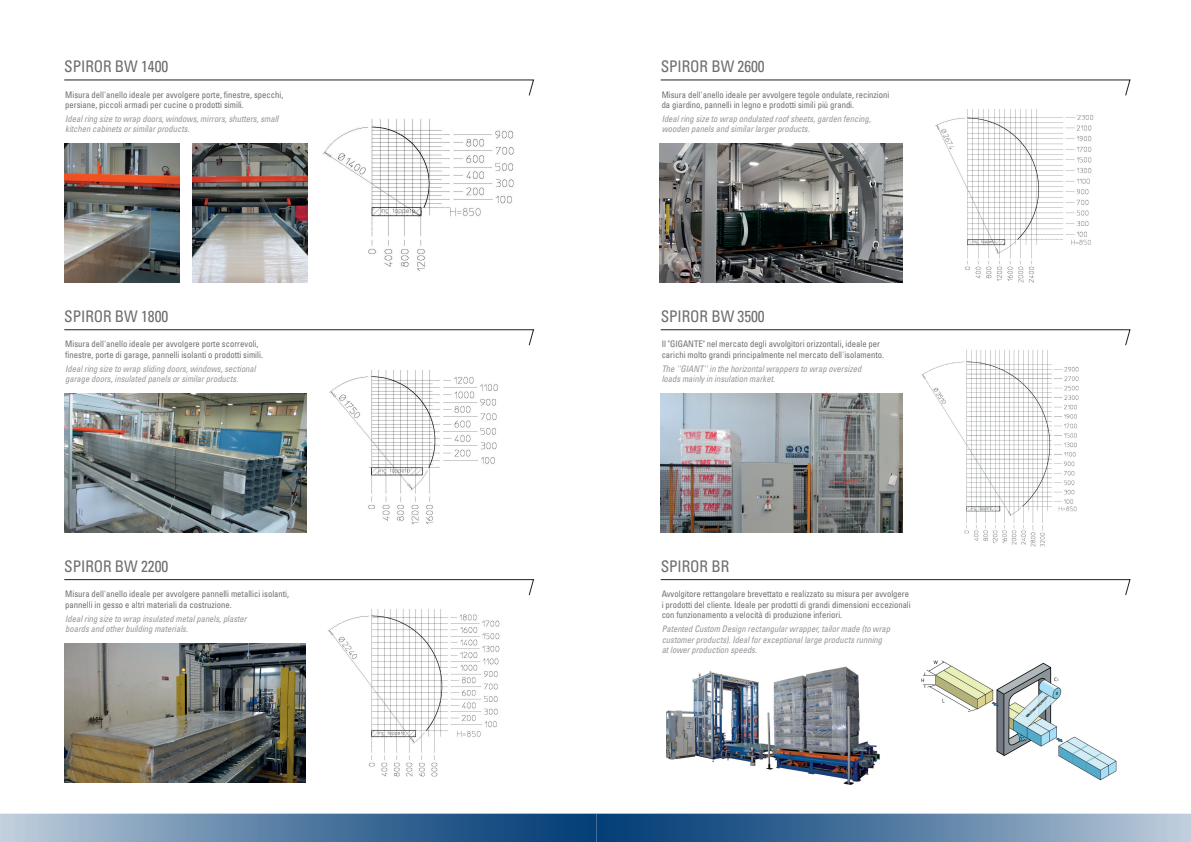
<style>
.page{position:relative;width:1191px;height:842px;background:#fff}
.page>*{position:absolute;margin:0;border:0;box-sizing:border-box;transform-origin:0 0}
.t1{font:condensed 16px "Univers";letter-spacing:-.005em;color:#6c6d70;scale:.96 1}
.t2{font:condensed 9px/10.5px "Univers";color:#6c6d70;scale:.96 1}
.t3{font:italic condensed 9px/10.5px "Univers";letter-spacing:-.005em;color:#939598;scale:.96 1}
</style>
<div class="page">
<img style="left:329px;top:370px;width:169px;height:155px">
<svg style="left:64px;top:79px;width:470px;height:17px"></svg>
<svg style="left:660px;top:79px;width:470px;height:17px"></svg>
<svg style="left:64px;top:579px;width:470px;height:17px"></svg>
<svg style="left:660px;top:579px;width:470px;height:17px"></svg>
<svg style="left:64px;top:329px;width:470px;height:17px"></svg>
<svg style="left:660px;top:329px;width:470px;height:17px"></svg>
<img style="left:64px;top:144px;width:115px;height:139px">
<img style="left:192px;top:144px;width:115px;height:139px">
<img style="left:323px;top:119px;width:191px;height:152px">
<img style="left:935px;top:109px;width:159px;height:174px">
<img style="left:921px;top:660px;width:195px;height:121px">
<img style="left:65px;top:394px;width:241px;height:139px">
<img style="left:328px;top:609px;width:172px;height:167px">
<img style="left:64px;top:643px;width:242px;height:139px">
<img style="left:659px;top:144px;width:243px;height:139px">
<img style="left:666px;top:666px;width:214px;height:119px">
<img style="left:921px;top:350px;width:158px;height:197px">
<img style="left:660px;top:394px;width:242px;height:139px">
<svg style="left:0;top:814px;width:596px;height:28px;background:#587fa5"></svg>
<div style="left:596px;top:814px;width:595px;height:28px;background:linear-gradient(to right,#003470,#b8c8d8)"></div>
<h1 class="t1" style="left:64px;top:56px;width:110px">SPIROR BW 1400</h1>
<h1 class="t1" style="left:660px;top:56px;width:110px">SPIROR BW 2600</h1>
<p class="t2" style="left:65px;top:89px;width:229px">Misura dell'anello ideale per avvolgere porte, finestre, specchi, persiane, piccoli armadi per cucine o prodotti simili.</p>
<p class="t3" style="left:65px;top:113px;width:224px">Ideal ring size to wrap doors, windows, mirrors, shutters, small kitchen cabinets or similar products.</p>
<p class="t2" style="left:661px;top:89px;width:239px">Misura dell'anello ideale per avvolgere tegole ondulate, recinzioni da giardino, pannelli in legno e prodotti simili più grandi.</p>
<p class="t3" style="left:661px;top:113px;width:219px">Ideal ring size to wrap ondulated roof sheets, garden fencing, wooden panels and similar larger products.</p>
<h1 class="t1" style="left:64px;top:306px;width:110px">SPIROR BW 1800</h1>
<h1 class="t1" style="left:660px;top:306px;width:110px">SPIROR BW 3500</h1>
<p class="t2" style="left:661px;top:339px;width:233px">Il "GIGANTE" nel mercato degli avvolgitori orizzontali, ideale per carichi molto grandi principalmente nel mercato dell'isolamento.</p>
<p class="t3" style="left:661px;top:363px;width:209px">The ''GIANT'' in the horizontal wrappers to wrap oversized loads mainly in insulation market.</p>
<p class="t2" style="left:65px;top:339px;width:207px">Misura dell'anello ideale per avvolgere porte scorrevoli, finestre, porte di garage, pannelli isolanti o prodotti simili.</p>
<p class="t3" style="left:65px;top:363px;width:200px">Ideal ring size to wrap sliding doors, windows, sectional garage doors, insulated panels or similar products.</p>
<h1 class="t1" style="left:64px;top:556px;width:110px">SPIROR BW 2200</h1>
<h1 class="t1" style="left:660px;top:556px;width:73px">SPIROR BR</h1>
<p class="t2" style="left:65px;top:589px;width:235px">Misura dell'anello ideale per avvolgere pannelli metallici isolanti, pannelli in gesso e altri materiali da costruzione.</p>
<p class="t3" style="left:65px;top:613px;width:191px">Ideal ring size to wrap insulated metal panels, plaster boards and other building materials.</p>
<p class="t2" style="left:661px;top:589px;width:261px">Avvolgitore rettangolare brevettato e realizzato su misura per avvolgere i prodotti del cliente. Ideale per prodotti di grandi dimensioni eccezionali con funzionamento a velocità di produzione inferiori.</p>
<p class="t3" style="left:661px;top:623px;width:239px">Patented Custom Design rectangular wrapper, tailor made (to wrap customer products). Ideal for exceptional large products running at lower production speeds.</p>
</div>
